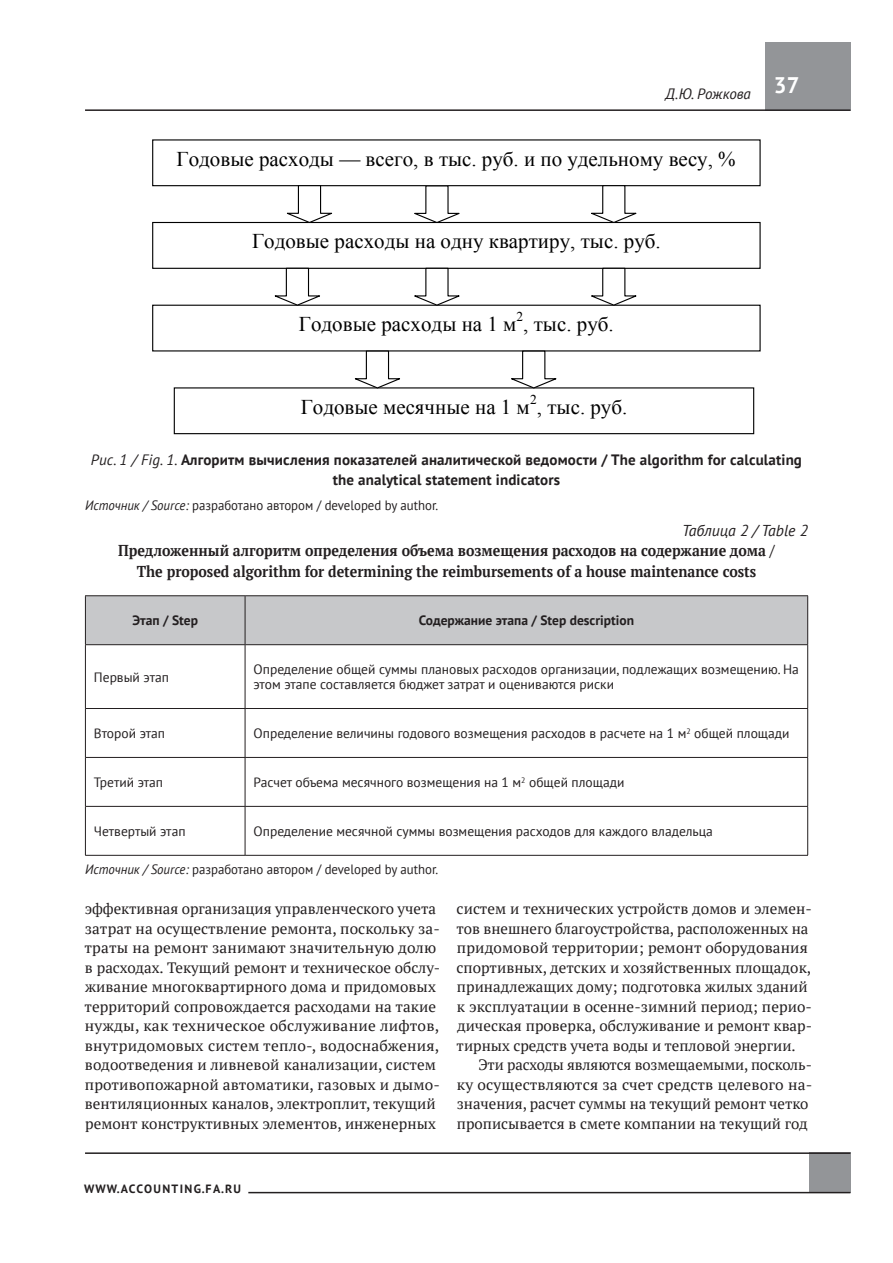
<style>
.page{position:relative;width:893px;height:1263px;background:#fff}
.page>*{position:absolute;margin:0;border:0;box-sizing:border-box;transform-origin:0 0}
.t1{font:700 22.5px "PT Sans";color:#fff}
.t2{font:21px "Times New Roman";color:#000}
.t3{font:700 15.75px/20.2px "PT Serif";color:#231f20;text-align:center;scale:.9 1}
.t4{font:italic 15.75px "PT Sans";color:#231f20}
.t5{font:15px/19.5px "PT Serif";color:#231f20}
.t6{font:700 15px/19.5px "PT Sans";letter-spacing:.01em;color:#231f20;text-align:center}
.t7{font:italic 15px "PT Sans";color:#231f20}
.t8{font:13.5px/14.9px "PT Sans";color:#231f20}
.t9{font:13.5px "PT Sans";color:#231f20;scale:.95 1}
.t10{font:700 13.5px "PT Sans";color:#231f20}
.t11{font:13.5px "Times New Roman";color:#000}
.t12{font:700 12px "PT Sans";letter-spacing:.075em;color:#231f20}
.s1{font-weight:400;font-style:italic}
.s2{font-style:italic}
</style>
<div class="page">
<div style="left:809px;top:1152px;width:41px;height:41px;background:#939598"></div>
<div style="left:765px;top:43px;width:85px;height:68px;background:#939598"></div>
<hr style="left:85px;top:109px;width:765px;height:2px;background:#231f20">
<hr style="left:85px;top:1152px;width:765px;height:2px;background:#231f20">
<hr style="left:248px;top:1192px;width:602px;height:1px;background:#231f20">
<svg style="left:413px;top:186px;width:52px;height:36px"></svg>
<div style="left:152px;top:305px;width:609px;height:46px;border:1px solid #000"></div>
<div style="left:152px;top:222px;width:609px;height:47px;border:1px solid #000"></div>
<div style="left:152px;top:139px;width:609px;height:47px;border:1px solid #000"></div>
<div style="left:174px;top:387px;width:580px;height:47px;border:1px solid #000"></div>
<svg style="left:286px;top:185px;width:51px;height:39px"></svg>
<svg style="left:413px;top:267px;width:52px;height:39px"></svg>
<svg style="left:590px;top:185px;width:52px;height:39px"></svg>
<svg style="left:274px;top:267px;width:51px;height:39px"></svg>
<svg style="left:590px;top:267px;width:52px;height:39px"></svg>
<svg style="left:354px;top:350px;width:51px;height:39px"></svg>
<svg style="left:510px;top:350px;width:52px;height:39px"></svg>
<div style="left:86px;top:596px;width:721px;height:48px;background:#c7c8ca"></div>
<hr style="left:245px;top:596px;width:1px;height:48px;background:#231f20">
<hr style="left:245px;top:645px;width:1px;height:63px;background:#231f20">
<hr style="left:85px;top:708px;width:160px;height:1px;background:#231f20">
<hr style="left:245px;top:708px;width:563px;height:1px;background:#231f20">
<hr style="left:245px;top:709px;width:1px;height:48px;background:#231f20">
<hr style="left:85px;top:757px;width:160px;height:1px;background:#231f20">
<hr style="left:245px;top:757px;width:563px;height:1px;background:#231f20">
<hr style="left:245px;top:758px;width:1px;height:48px;background:#231f20">
<hr style="left:85px;top:806px;width:160px;height:1px;background:#231f20">
<hr style="left:245px;top:806px;width:563px;height:1px;background:#231f20">
<hr style="left:245px;top:807px;width:1px;height:48px;background:#231f20">
<hr style="left:85px;top:645px;width:1px;height:63px;background:#231f20">
<hr style="left:807px;top:645px;width:1px;height:63px;background:#231f20">
<hr style="left:85px;top:709px;width:1px;height:48px;background:#231f20">
<hr style="left:807px;top:709px;width:1px;height:48px;background:#231f20">
<hr style="left:85px;top:758px;width:1px;height:48px;background:#231f20">
<hr style="left:807px;top:758px;width:1px;height:48px;background:#231f20">
<hr style="left:85px;top:807px;width:1px;height:48px;background:#231f20">
<hr style="left:807px;top:807px;width:1px;height:48px;background:#231f20">
<hr style="left:85px;top:855px;width:160px;height:1px;background:#231f20">
<hr style="left:245px;top:855px;width:563px;height:1px;background:#231f20">
<hr style="left:85px;top:595px;width:160px;height:1px;background:#231f20">
<hr style="left:85px;top:596px;width:1px;height:48px;background:#231f20">
<hr style="left:245px;top:595px;width:563px;height:1px;background:#231f20">
<hr style="left:807px;top:596px;width:1px;height:48px;background:#231f20">
<hr style="left:85px;top:644px;width:160px;height:1px;background:#231f20">
<hr style="left:245px;top:644px;width:563px;height:1px;background:#231f20">
<p class="t7" style="left:665px;top:84px;width:87px">Д.Ю. Рожкова</p>
<h2 class="t2" style="left:177px;top:144px;width:561px">Годовые расходы — всего, в тыс. руб. и по удельному весу, %</h2>
<h1 class="t1" style="left:774px;top:70px;width:27px">37</h1>
<h2 class="t2" style="left:252px;top:226px;width:410px">Годовые расходы на одну квартиру, тыс. руб.</h2>
<p class="t11" style="left:516px;top:307px;width:8px">2</p>
<h2 class="t2" style="left:299px;top:309px;width:316px">Годовые расходы на 1 м , тыс. руб.</h2>
<p class="t11" style="left:530px;top:390px;width:8px">2</p>
<h2 class="t2" style="left:301px;top:392px;width:328px">Годовые месячные на 1 м , тыс. руб.</h2>
<p class="t6" style="left:91px;top:450px;width:713px"><span class="s1">Рис. 1 / Fig. 1.</span> Алгоритм вычисления показателей аналитической ведомости / The algorithm for calculating the analytical statement indicators</p>
<p class="t9" style="left:85px;top:496px;width:373px"><span class="s2">Источник / Source:</span> разработано автором / developed by author.</p>
<p class="t4" style="left:682px;top:521px;width:127px">Таблица 2 / Table 2</p>
<p class="t3" style="left:118px;top:540px;width:731px">Предложенный алгоритм определения объема возмещения расходов на содержание дома /<br>The proposed algorithm for determining the reimbursements of a house maintenance costs</p>
<p class="t10" style="left:132px;top:612px;width:67px">Этап / Step</p>
<p class="t10" style="left:419px;top:612px;width:217px">Содержание этапа / Step description</p>
<p class="t8" style="left:94px;top:669px;width:77px">Первый этап</p>
<p class="t8" style="left:254px;top:662px;width:547px">Определение общей суммы плановых расходов организации, подлежащих возмещению. На этом этапе составляется бюджет затрат и оцениваются риски</p>
<p class="t8" style="left:94px;top:726px;width:73px">Второй этап</p>
<p class="t8" style="left:254px;top:726px;width:537px">Определение величины годового возмещения расходов в расчете на 1 м<sup>2</sup> общей площади</p>
<p class="t8" style="left:94px;top:775px;width:71px">Третий этап</p>
<p class="t8" style="left:254px;top:775px;width:372px">Расчет объема месячного возмещения на 1 м<sup>2</sup> общей площади</p>
<p class="t8" style="left:94px;top:823px;width:93px">Четвертый этап</p>
<p class="t8" style="left:254px;top:823px;width:461px">Определение месячной суммы возмещения расходов для каждого владельца</p>
<p class="t9" style="left:85px;top:861px;width:373px"><span class="s2">Источник / Source:</span> разработано автором / developed by author.</p>
<p class="t5" style="left:85px;top:899px;width:357px">эффективная организация управленческого учета затрат на осуществление ремонта, поскольку за&shy;траты на ремонт занимают значительную долю в расходах. Текущий ремонт и техническое обслу&shy;живание многоквартирного дома и придомовых территорий сопровождается расходами на такие нужды, как техническое обслуживание лифтов, внутридомовых систем тепло-, водоснабжения, водоотведения и ливневой канализации, систем противопожарной автоматики, газовых и дымо&shy;вентиляционных каналов, электроплит, текущий ремонт конструктивных элементов, инженерных</p>
<p class="t5" style="left:457px;top:899px;width:357px">систем и технических устройств домов и элемен&shy;тов внешнего благоустройства, расположенных на придомовой территории; ремонт оборудования спортивных, детских и хозяйственных площадок, принадлежащих дому; подготовка жилых зданий к эксплуатации в осенне-зимний период; перио&shy;дическая проверка, обслуживание и ремонт квар&shy;тирных средств учета воды и тепловой энергии.</p>
<p class="t5" style="left:457px;top:1055px;width:357px;text-indent:21px">Эти расходы являются возмещаемыми, посколь&shy;ку осуществляются за счет средств целевого на&shy;значения, расчет суммы на текущий ремонт четко прописывается в смете компании на текущий год</p>
<p class="t12" style="left:84px;top:1181px;width:87px">www.acco unting</p>
<p class="t12" style="left:202px;top:1181px;width:41px">.fa.ru</p>
</div>
